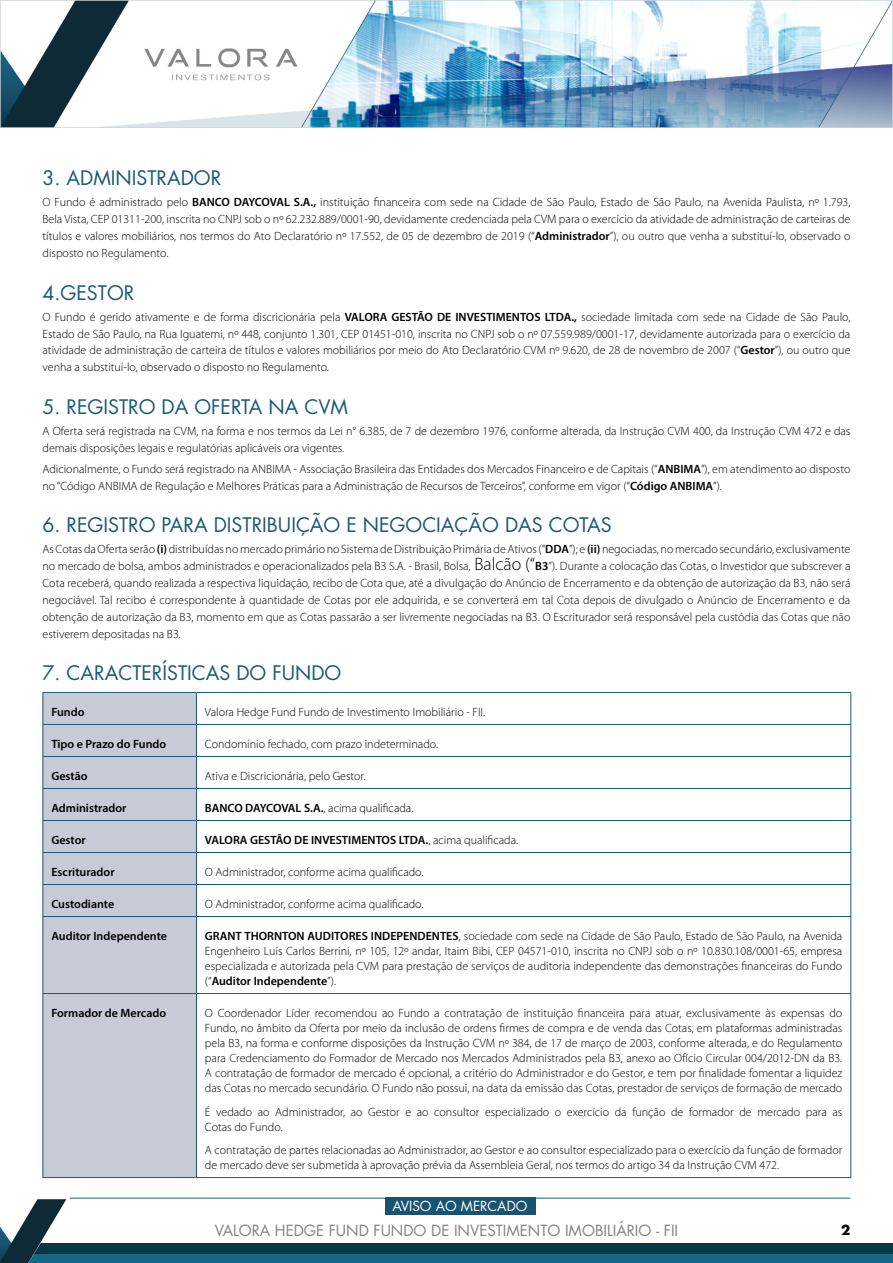
<style>
.page{position:relative;width:893px;height:1263px;background:#fff}
.page>*{position:absolute;margin:0;border:0;box-sizing:border-box;transform-origin:0 0}
.t1{font:19.5px "Futura";color:#195976}
.t2{font:15px "Futura";color:#808285}
.t3{font:13.5px "Futura";color:#fff}
.t4{font:700 13.5px "Futura";color:#000}
.t5{font:300 12px/16.8px "Myriad Pro";color:#000;text-align:justify}
.t6{font:600 12px "Myriad Pro";color:#000}
.s1{font-weight:600}
.s2{font-size:18px}
.s3{font-weight:300}
</style>
<div class="page">
<hr style="left:70px;top:1198px;width:780px;height:1px;background:#166784">
<div style="left:385px;top:1198px;width:150px;height:17px;background:#185472"></div>
<img style="left:0;top:0;width:893px;height:127px">
<div style="left:0;top:1254px;width:893px;height:9px;background:#166784"></div>
<div style="left:0;top:1243px;width:893px;height:11px;background:#0b3745"></div>
<img style="left:0;top:1199px;width:67px;height:64px">
<div style="left:44px;top:693px;width:152px;height:484px;background:#c6cbd5"></div>
<hr style="left:43px;top:693px;width:1px;height:31px;background:#195976">
<hr style="left:43px;top:725px;width:1px;height:31px;background:#195976">
<hr style="left:43px;top:757px;width:1px;height:31px;background:#195976">
<hr style="left:43px;top:789px;width:1px;height:31px;background:#195976">
<hr style="left:43px;top:821px;width:1px;height:31px;background:#195976">
<hr style="left:43px;top:853px;width:1px;height:31px;background:#195976">
<hr style="left:43px;top:885px;width:1px;height:31px;background:#195976">
<hr style="left:43px;top:917px;width:1px;height:76px;background:#195976">
<hr style="left:43px;top:692px;width:153px;height:1px;background:#195976">
<hr style="left:43px;top:724px;width:153px;height:1px;background:#195976">
<hr style="left:43px;top:756px;width:153px;height:1px;background:#195976">
<hr style="left:43px;top:788px;width:153px;height:1px;background:#195976">
<hr style="left:43px;top:820px;width:153px;height:1px;background:#195976">
<hr style="left:43px;top:852px;width:153px;height:1px;background:#195976">
<hr style="left:43px;top:884px;width:153px;height:1px;background:#195976">
<hr style="left:43px;top:916px;width:153px;height:1px;background:#195976">
<hr style="left:196px;top:693px;width:1px;height:31px;background:#195976">
<hr style="left:196px;top:725px;width:1px;height:31px;background:#195976">
<hr style="left:196px;top:757px;width:1px;height:31px;background:#195976">
<hr style="left:196px;top:789px;width:1px;height:31px;background:#195976">
<hr style="left:196px;top:821px;width:1px;height:31px;background:#195976">
<hr style="left:196px;top:853px;width:1px;height:31px;background:#195976">
<hr style="left:196px;top:885px;width:1px;height:31px;background:#195976">
<hr style="left:196px;top:917px;width:1px;height:76px;background:#195976">
<hr style="left:196px;top:692px;width:655px;height:1px;background:#195976">
<hr style="left:850px;top:693px;width:1px;height:31px;background:#195976">
<hr style="left:850px;top:725px;width:1px;height:31px;background:#195976">
<hr style="left:850px;top:757px;width:1px;height:31px;background:#195976">
<hr style="left:850px;top:789px;width:1px;height:31px;background:#195976">
<hr style="left:850px;top:821px;width:1px;height:31px;background:#195976">
<hr style="left:850px;top:853px;width:1px;height:31px;background:#195976">
<hr style="left:850px;top:885px;width:1px;height:31px;background:#195976">
<hr style="left:850px;top:917px;width:1px;height:76px;background:#195976">
<hr style="left:196px;top:724px;width:655px;height:1px;background:#195976">
<hr style="left:196px;top:756px;width:655px;height:1px;background:#195976">
<hr style="left:196px;top:788px;width:655px;height:1px;background:#195976">
<hr style="left:196px;top:820px;width:655px;height:1px;background:#195976">
<hr style="left:196px;top:852px;width:655px;height:1px;background:#195976">
<hr style="left:196px;top:884px;width:655px;height:1px;background:#195976">
<hr style="left:196px;top:916px;width:655px;height:1px;background:#195976">
<hr style="left:43px;top:994px;width:1px;height:183px;background:#195976">
<hr style="left:43px;top:993px;width:153px;height:1px;background:#195976">
<hr style="left:196px;top:994px;width:1px;height:183px;background:#195976">
<hr style="left:196px;top:993px;width:655px;height:1px;background:#195976">
<hr style="left:850px;top:994px;width:1px;height:183px;background:#195976">
<hr style="left:43px;top:1177px;width:153px;height:1px;background:#195976">
<hr style="left:196px;top:1177px;width:655px;height:1px;background:#195976">
<h1 class="t1" style="left:43px;top:165px;width:180px">3. ADMINISTRADOR</h1>
<p class="t5" style="left:43px;top:194px;width:809px">O Fundo é administrado pelo <span class="s1">BANCO DAYCOVAL S.A.,</span> instituição financeira com sede na Cidade de São Paulo, Estado de São Paulo, na Avenida Paulista, nº 1.793, Bela Vista, CEP 01311-200, inscrita no CNPJ sob o nº 62.232.889/0001-90, devidamente credenciada pela CVM para o exercício da atividade de administração de carteiras de títulos e valores mobiliários, nos termos do Ato Declaratório nº 17.552, de 05 de dezembro de 2019 (“<span class="s1">Administrador</span>”), ou outro que venha a substituí-lo, observado o disposto no Regulamento.</p>
<h1 class="t1" style="left:43px;top:279px;width:93px">4.GESTOR</h1>
<p class="t5" style="left:43px;top:308px;width:809px">O Fundo é gerido ativamente e de forma discricionária pela <span class="s1">VALORA GESTÃO DE INVESTIMENTOS LTDA.,</span> sociedade limitada com sede na Cidade de São Paulo, Estado de São Paulo, na Rua Iguatemi, nº 448, conjunto 1.301, CEP 01451-010, inscrita no CNPJ sob o nº 07.559.989/0001-17, devidamente autorizada para o exercício da atividade de administração de carteira de títulos e valores mobiliários por meio do Ato Declaratório CVM nº 9.620, de 28 de novembro de 2007 (“<span class="s1">Gestor</span>”), ou outro que venha a substituí-lo, observado o disposto no Regulamento.</p>
<h1 class="t1" style="left:43px;top:393px;width:307px">5. REGISTRO DA OFERTA NA CVM</h1>
<p class="t5" style="left:43px;top:423px;width:809px">A Oferta será registrada na CVM, na forma e nos termos da Lei n° 6.385, de 7 de dezembro 1976, conforme alterada, da Instrução CVM 400, da Instrução CVM 472 e das demais disposições legais e regulatórias aplicáveis ora vigentes.</p>
<p class="t5" style="left:43px;top:461px;width:809px">Adicionalmente, o Fundo será registrado na ANBIMA - Associação Brasileira das Entidades dos Mercados Financeiro e de Capitais (“<span class="s1">ANBIMA</span>”), em atendimento ao disposto no “Código ANBIMA de Regulação e Melhores Práticas para a Administração de Recursos de Terceiros”, conforme em vigor (“<span class="s1">Código ANBIMA</span>”).</p>
<h1 class="t1" style="left:43px;top:511px;width:571px">6. REGISTRO PARA DISTRIBUIÇÃO E NEGOCIAÇÃO DAS COTAS</h1>
<p class="t5" style="left:43px;top:541px;width:809px">As Cotas da Oferta serão <span class="s1">(i)</span> distribuídas no mercado primário no Sistema de Distribuição Primária de Ativos (“<span class="s1">DDA</span>”); e <span class="s1">(ii)</span> negociadas, no mercado secundário, exclusivamente no mercado de bolsa, ambos administrados e operacionalizados pela B3 S.A. - Brasil, Bolsa, <span class="s2">Balcão (“</span><span class="s1">B3</span>”). Durante a colocação das Cotas, o Investidor que subscrever a Cota receberá, quando realizada a respectiva liquidação, recibo de Cota que, até a divulgação do Anúncio de Encerramento e da obtenção de autorização da B3, não será negociável. Tal recibo é correspondente à quantidade de Cotas por ele adquirida, e se converterá em tal Cota depois de divulgado o Anúncio de Encerramento e da obtenção de autorização da B3, momento em que as Cotas passarão a ser livremente negociadas na B3. O Escriturador será responsável pela custódia das Cotas que não estiverem depositadas na B3.</p>
<h1 class="t1" style="left:43px;top:659px;width:300px">7. CARACTERÍSTICAS DO FUNDO</h1>
<p class="t6" style="left:51px;top:704px;width:35px">Fundo</p>
<p class="t5" style="left:205px;top:704px;width:282px">Valora Hedge Fund Fundo de Investimento Imobiliário - FII.</p>
<p class="t6" style="left:51px;top:736px;width:116px">Tipo e Prazo do Fundo</p>
<p class="t5" style="left:205px;top:736px;width:235px">Condomínio fechado, com prazo indeterminado.</p>
<p class="t6" style="left:51px;top:768px;width:38px">Gestão</p>
<p class="t5" style="left:205px;top:768px;width:162px">Ativa e Discricionária, pelo Gestor.</p>
<p class="t6" style="left:51px;top:800px;width:77px">Administrador</p>
<p class="t5" style="left:205px;top:800px;width:210px"><span class="s1">BANCO DAYCOVAL S.A.</span>, acima qualificada.</p>
<p class="t6" style="left:51px;top:832px;width:36px">Gestor</p>
<p class="t6" style="left:205px;top:832px;width:315px">VALORA GESTÃO DE INVESTIMENTOS LTDA.<span class="s3">, acima qualificada.</span></p>
<p class="t6" style="left:51px;top:864px;width:65px">Escriturador</p>
<p class="t5" style="left:205px;top:864px;width:220px">O Administrador, conforme acima qualificado.</p>
<p class="t6" style="left:51px;top:896px;width:64px">Custodiante</p>
<p class="t5" style="left:205px;top:896px;width:220px">O Administrador, conforme acima qualificado.</p>
<p class="t6" style="left:51px;top:928px;width:117px">Auditor Independente</p>
<p class="t5" style="left:205px;top:929px;width:639px;line-height:15px"><span class="s1">GRANT THORNTON AUDITORES INDEPENDENTES</span>, sociedade com sede na Cidade de São Paulo, Estado de São Paulo, na Avenida Engenheiro Luís Carlos Berrini, nº 105, 12º andar, Itaim Bibi, CEP 04571-010, inscrita no CNPJ sob o nº 10.830.108/0001-65, empresa especializada e autorizada pela CVM para prestação de serviços de auditoria independente das demonstrações financeiras do Fundo (“<span class="s1">Auditor Independente</span>”).</p>
<p class="t6" style="left:51px;top:1005px;width:116px">Formador de Mercado</p>
<p class="t5" style="left:205px;top:1006px;width:639px;line-height:15px">O Coordenador Líder recomendou ao Fundo a contratação de instituição financeira para atuar, exclusivamente às expensas do Fundo, no âmbito da Oferta por meio da inclusão de ordens firmes de compra e de venda das Cotas, em plataformas administradas pela B3, na forma e conforme disposições da Instrução CVM nº 384, de 17 de março de 2003, conforme alterada, e do Regulamento para Credenciamento do Formador de Mercado nos Mercados Administrados pela B3, anexo ao Ofício Circular 004/2012-DN da B3.<br>A contratação de formador de mercado é opcional, a critério do Administrador e do Gestor, e tem por finalidade fomentar a liquidez das Cotas no mercado secundário. O Fundo não possui, na data da emissão das Cotas, prestador de serviços de formação de mercado</p>
<p class="t5" style="left:205px;top:1104px;width:639px;line-height:15px">É vedado ao Administrador, ao Gestor e ao consultor especializado o exercício da função de formador de mercado para as<br>Cotas do Fundo.</p>
<p class="t5" style="left:205px;top:1143px;width:639px;line-height:15px">A contratação de partes relacionadas ao Administrador, ao Gestor e ao consultor especializado para o exercício da função de formador de mercado deve ser submetida à aprovação prévia da Assembleia Geral, nos termos do artigo 34 da Instrução CVM 472.</p>
<p class="t3" style="left:393px;top:1197px;width:136px">AVISO AO MERCADO</p>
<p class="t2" style="left:215px;top:1220px;width:465px">VALORA HEDGE FUND FUNDO DE INVESTIMENTO IMOBILIÁRIO - FII</p>
<p class="t4" style="left:841px;top:1220px;width:11px">2</p>
</div>
